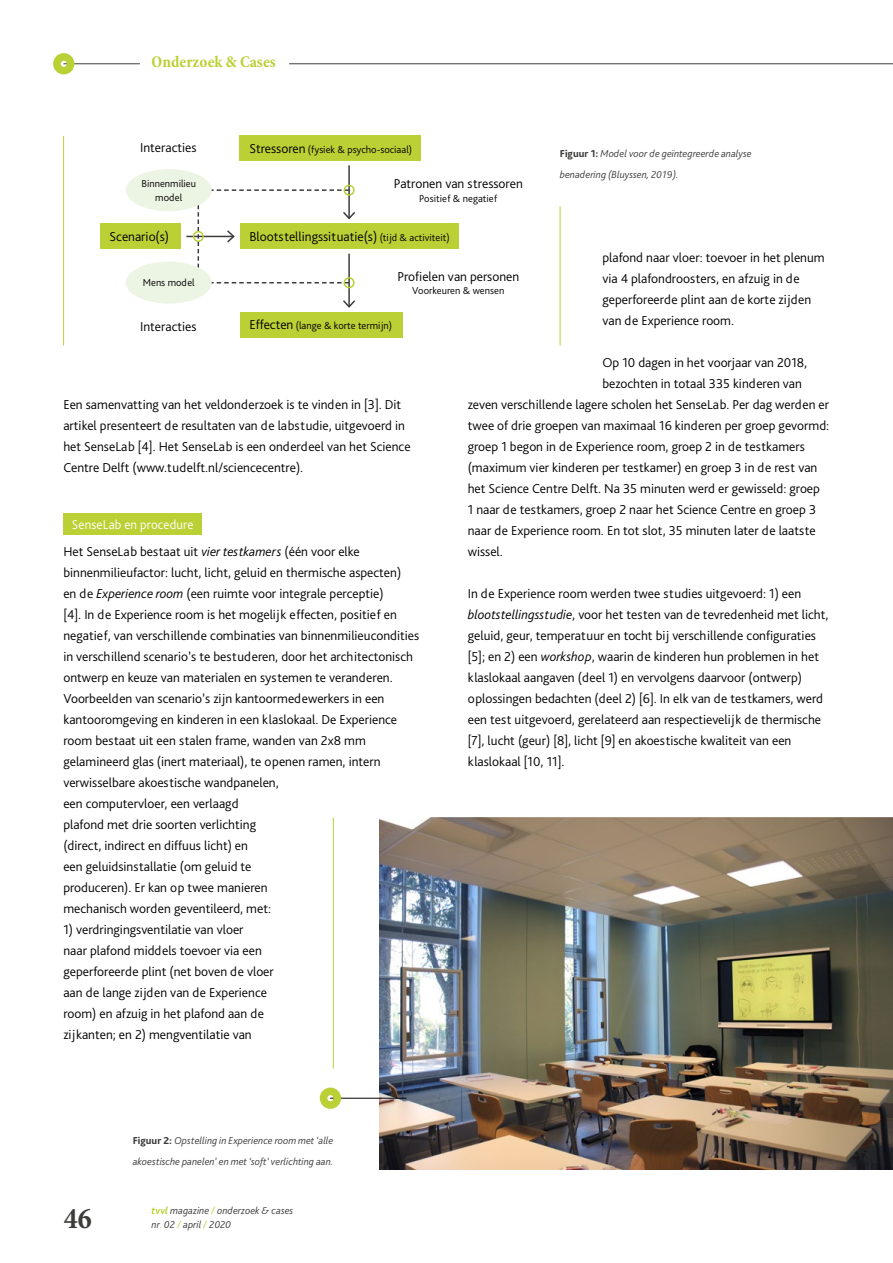
<style>
.page{position:relative;width:893px;height:1263px;background:#fff}
.page>*{position:absolute;margin:0;border:0;box-sizing:border-box;transform-origin:0 0}
.t1{font:700 condensed 30px "Minion Pro";color:#3c3c3b}
.t2{font:700 condensed 16.5px "Minion Pro";color:#bbd034}
.t3{font:300 13.5px/21px "Bliss Pro";color:#000}
.t4{font:italic 300 10.5px/21px "Bliss Pro";color:#3c3c3b}
.t5{font:300 10.5px/13.5px "Bliss Pro";color:#000;text-align:center}
.s1{font-size:13.5px}
.s2{font-size:10.5px}
.s3{font-weight:800;font-style:normal}
.s4{color:#fff}
.s5{font-style:italic}
.s6{font-weight:700;color:#bbd034}
.s7{color:#bbd034}
</style>
<div class="page">
<hr style="left:64px;top:63px;width:76px;height:1px;background:#3c3c3b">
<div style="left:53px;top:53px;width:21px;height:21px;border:8px solid #bbd034;border-radius:50%"></div>
<hr style="left:289px;top:63px;width:604px;height:1px;background:#3c3c3b">
<div style="left:63px;top:513px;width:139px;height:22px;background:#bbd034"></div>
<hr style="left:560px;top:206px;width:1px;height:139px;background:#bbd034">
<hr style="left:333px;top:818px;width:1px;height:250px;background:#bbd034">
<hr style="left:63px;top:136px;width:1px;height:209px;background:#bbd034">
<div style="left:126px;top:262px;width:86px;height:42px;background:#ecf4e3;border-radius:50%"></div>
<div style="left:240px;top:136px;width:181px;height:25px;background:#bbd034"></div>
<div style="left:240px;top:224px;width:218px;height:25px;background:#bbd034"></div>
<div style="left:240px;top:312px;width:163px;height:25px;background:#bbd034"></div>
<div style="left:100px;top:224px;width:80px;height:25px;background:#bbd034"></div>
<hr style="left:348px;top:165px;width:2px;height:53px;background:#3c3c3b">
<hr style="left:186px;top:236px;width:48px;height:1px;background:#3c3c3b">
<hr style="left:348px;top:254px;width:2px;height:53px;background:#3c3c3b">
<svg style="left:343px;top:299px;width:13px;height:9px"></svg>
<svg style="left:198px;top:189px;width:159px;height:94px"></svg>
<div style="left:126px;top:169px;width:86px;height:42px;background:#ecf4e3;border-radius:50%"></div>
<div style="left:193px;top:231px;width:11px;height:11px;border:2px solid #bbd034;border-radius:50%"></div>
<div style="left:344px;top:185px;width:11px;height:11px;border:2px solid #bbd034;border-radius:50%"></div>
<div style="left:344px;top:277px;width:11px;height:11px;border:2px solid #bbd034;border-radius:50%"></div>
<img style="left:379px;top:818px;width:514px;height:351px">
<hr style="left:330px;top:1098px;width:76px;height:1px;background:#000">
<div style="left:320px;top:1087px;width:21px;height:22px;border:8px solid #bbd034;border-radius:50%"></div>
<p class="t2" style="left:152px;top:52px;width:126px">Onderzoek &amp; Cases</p>
<p class="t3" style="left:140px;top:138px;width:58px">Interacties</p>
<p class="t5" style="left:249px;top:144px;width:164px"><span class="s1">Stressoren</span> (fysiek &amp; psycho-sociaal)</p>
<p class="t5" style="left:141px;top:178px;width:56px">Binnenmilieu model</p>
<p class="t3" style="left:394px;top:174px;width:131px">Patronen van stressoren</p>
<p class="t5" style="left:419px;top:192px;width:80px">Positief &amp; negatief</p>
<p class="t3" style="left:110px;top:227px;width:61px">Scenario(s)</p>
<p class="t5" style="left:143px;top:277px;width:53px">Mens model</p>
<p class="t3" style="left:140px;top:316px;width:58px">Interacties</p>
<p class="t3" style="left:249px;top:227px;width:202px">Blootstellingssituatie(s) <span class="s2">(tijd &amp; activiteit)</span></p>
<p class="t3" style="left:397px;top:266px;width:123px">Profielen van personen</p>
<p class="t5" style="left:412px;top:285px;width:93px">Voorkeuren &amp; wensen</p>
<p class="t5" style="left:249px;top:320px;width:144px"><span class="s1">Effecten</span> (lange &amp; korte termijn)</p>
<p class="t4" style="left:560px;top:143px;width:193px"><span class="s3">Figuur 1:</span> Model voor de geïntegreerde analyse benadering (Bluyssen, 2019).</p>
<p class="t3" style="left:602px;top:247px;width:224px">plafond naar vloer: toevoer in het plenum via 4 plafondroosters, en afzuig in de geperforeerde plint aan de korte zijden van de Experience room.</p>
<p class="t3" style="left:602px;top:353px;width:206px">Op 10 dagen in het voorjaar van 2018, bezochten in totaal 335 kinderen van</p>
<p class="t3" style="left:63px;top:394px;width:349px">Een samenvatting van het veldonderzoek is te vinden in [3]. Dit artikel presenteert de resultaten van de labstudie, uitgevoerd in het SenseLab [4]. Het SenseLab is een onderdeel van het Science Centre Delft (www.tudelft.nl/sciencecentre).</p>
<p class="t3" style="left:63px;top:512px;width:298px;line-height:26.8px;text-indent:9px"><span class="s4">SenseLab en procedure<br></span>Het SenseLab bestaat uit <span class="s5">vier testkamers</span> (één voor elke</p>
<p class="t3" style="left:63px;top:562px;width:357px">binnenmilieufactor: lucht, licht, geluid en thermische aspecten)<br>en de <span class="s5">Experience room</span> (een ruimte voor integrale perceptie)<br>[4]. In de Experience room is het mogelijk effecten, positief en negatief, van verschillende combinaties van binnenmilieucondities in verschillend scenario’s te bestuderen, door het architectonisch ontwerp en keuze van materialen en systemen te veranderen.<br>Voorbeelden van scenario’s zijn kantoormedewerkers in een kantooromgeving en kinderen in een klaslokaal. De Experience room bestaat uit een stalen frame, wanden van 2x8 mm gelamineerd glas (inert materiaal), te openen ramen, intern</p>
<p class="t3" style="left:63px;top:772px;width:217px">verwisselbare akoestische wandpanelen, een computervloer, een verlaagd plafond met drie soorten verlichting (direct, indirect en diffuus licht) en<br>een geluidsinstallatie (om geluid te produceren). Er kan op twee manieren mechanisch worden geventileerd, met:</p>
<p class="t3" style="left:63px;top:919px;width:212px">1) verdringingsventilatie van vloer<br>naar plafond middels toevoer via een geperforeerde plint (net boven de vloer aan de lange zijden van de Experience room) en afzuig in het plafond aan de zijkanten; en 2) mengventilatie van</p>
<p class="t4" style="left:133px;top:1130px;width:202px"><span class="s3">Figuur 2:</span> Opstelling in Experience room met ‘alle akoestische panelen’ en met ‘soft’ verlichting aan.</p>
<h1 class="t1" style="left:64px;top:1200px;width:29px">46</h1>
<p class="t4" style="left:152px;top:1204px;width:143px;line-height:13.5px"><span class="s6">tvvl</span> magazine <span class="s7">/</span> onderzoek &amp; cases nr<span class="s7">.</span> 02 <span class="s7">/</span> april <span class="s7">/</span> 2020</p>
<p class="t3" style="left:468px;top:394px;width:363px">zeven verschillende lagere scholen het SenseLab. Per dag werden er twee of drie groepen van maximaal 16 kinderen per groep gevormd: groep 1 begon in de Experience room, groep 2 in de testkamers (maximum vier kinderen per testkamer) en groep 3 in de rest van het Science Centre Delft. Na 35 minuten werd er gewisseld: groep<br>1 naar de testkamers, groep 2 naar het Science Centre en groep 3 naar de Experience room. En tot slot, 35 minuten later de laatste wissel.</p>
<p class="t3" style="left:468px;top:584px;width:362px">In de Experience room werden twee studies uitgevoerd: 1) een <span class="s5">blootstellingsstudie</span>, voor het testen van de tevredenheid met licht, geluid, geur, temperatuur en tocht bij verschillende configuraties [5]; en 2) een <span class="s5">workshop</span>, waarin de kinderen hun problemen in het klaslokaal aangaven (deel 1) en vervolgens daarvoor (ontwerp) oplossingen bedachten (deel 2) [6]. In elk van de testkamers, werd een test uitgevoerd, gerelateerd aan respectievelijk de thermische [7], lucht (geur) [8], licht [9] en akoestische kwaliteit van een klaslokaal [10, 11].</p>
</div>
